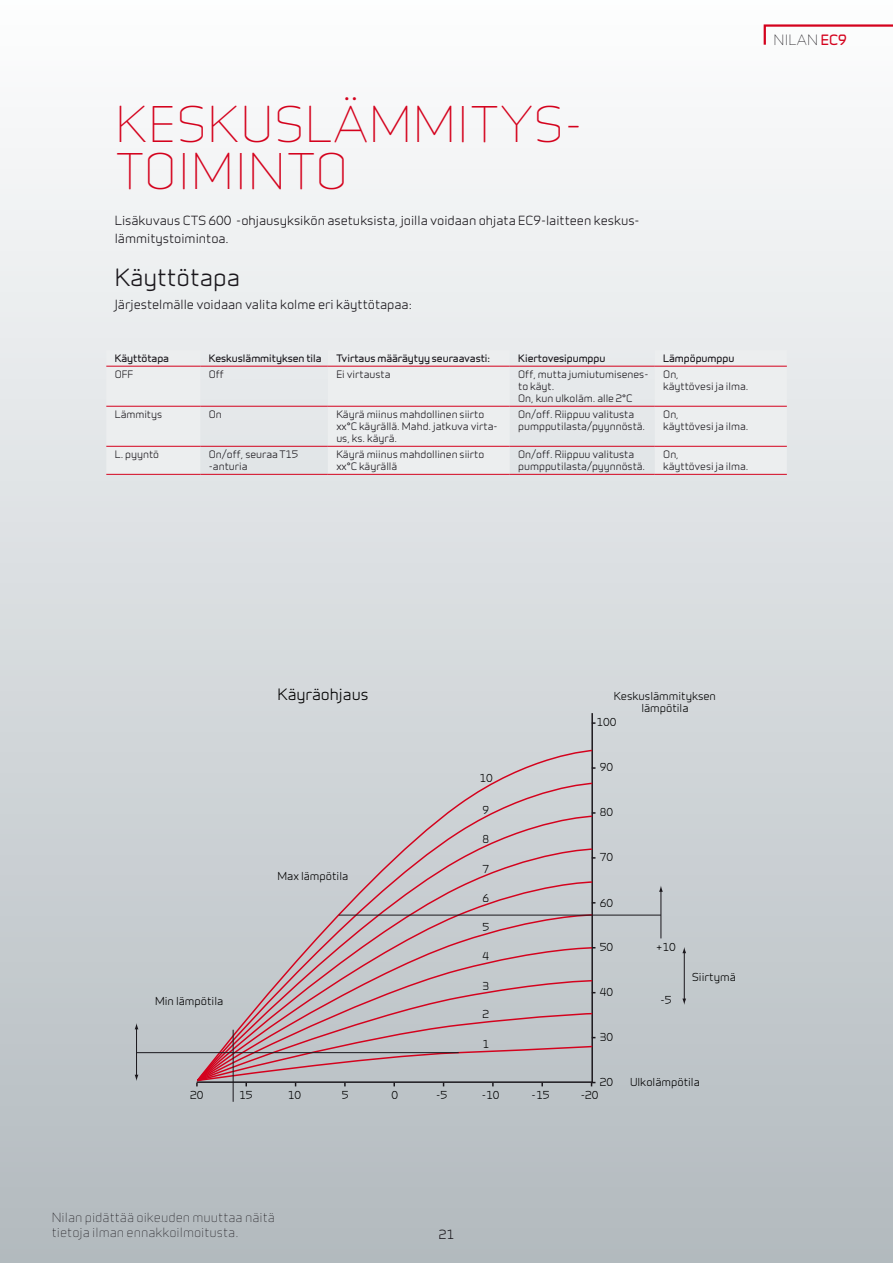
<style>
.page{position:relative;width:893px;height:1263px;background:#fff}
.page>*{position:absolute;margin:0;border:0;box-sizing:border-box;transform-origin:0 0}
.t1{font:46.5px/46.5px "Infinity T Light";letter-spacing:.015em;color:#d4021d}
.t2{font:22.5px "Infinity T Medium";color:#1a171c}
.t3{font:14.85px "Infinity T Medium";color:#000}
.t4{font:13.5px "Infinity T Light";letter-spacing:.015em;color:#1a171c}
.t5{font:12px/18px "Infinity T Medium";color:#1a171c}
.t6{font:12px/15px "Infinity T Light";color:#1a171c}
.t7{font:10.35px/12.5px "Infinity T Medium";color:#000;text-align:center}
.t8{font:9.75px/12px "Infinity T Medium";color:#1a171c}
.t9{font:9.75px "Infinity T Bold";color:#1a171c}
.s1{font-family:"Infinity T Bold";color:#d4021d}
</style>
<div class="page">
<div style="left:0;top:0;width:893px;height:1263px;background:linear-gradient(to bottom,#fdfefe,#b2babe)"></div>
<svg style="left:762px;top:23px;width:131px;height:24px"></svg>
<hr style="left:591px;top:713px;width:2px;height:369px;background:#1a171c">
<div style="left:196px;top:749px;width:398px;height:33px;background:#d0d5d8"></div>
<div style="left:196px;top:782px;width:398px;height:33px;background:#cdd3d6"></div>
<div style="left:196px;top:815px;width:398px;height:33px;background:#ccd1d5"></div>
<div style="left:196px;top:848px;width:398px;height:32px;background:#cacfd3"></div>
<svg style="left:196px;top:880px;width:398px;height:33px;background:#c7c4c9"></svg>
<svg style="left:196px;top:913px;width:398px;height:33px;background:#c4c0c5"></svg>
<svg style="left:196px;top:946px;width:398px;height:33px;background:#c4bec2"></svg>
<svg style="left:196px;top:979px;width:399px;height:107px;background:#beb2b8"></svg>
<hr style="left:233px;top:1030px;width:1px;height:72px;background:#1a171c">
<hr style="left:136px;top:1028px;width:1px;height:48px;background:#1a171c">
<svg style="left:135px;top:1023px;width:3px;height:6px"></svg>
<svg style="left:135px;top:1075px;width:3px;height:6px"></svg>
<hr style="left:137px;top:1052px;width:322px;height:1px;background:#1a171c">
<hr style="left:661px;top:890px;width:1px;height:48px;background:#1a171c">
<svg style="left:659px;top:885px;width:4px;height:7px"></svg>
<hr style="left:684px;top:952px;width:1px;height:48px;background:#1a171c">
<svg style="left:682px;top:947px;width:4px;height:6px"></svg>
<svg style="left:682px;top:998px;width:4px;height:7px"></svg>
<hr style="left:339px;top:915px;width:322px;height:1px;background:#1a171c">
<svg style="left:106px;top:350px;width:681px;height:124px;background:#e8e9eb"></svg>
<hr style="left:106px;top:366px;width:94px;height:1px;background:#d4021d">
<hr style="left:200px;top:366px;width:128px;height:1px;background:#d4021d">
<hr style="left:328px;top:366px;width:182px;height:1px;background:#d4021d">
<hr style="left:510px;top:366px;width:145px;height:1px;background:#d4021d">
<hr style="left:655px;top:366px;width:132px;height:1px;background:#d4021d">
<hr style="left:106px;top:406px;width:94px;height:1px;background:#d4021d">
<hr style="left:200px;top:406px;width:128px;height:1px;background:#d4021d">
<hr style="left:328px;top:406px;width:182px;height:1px;background:#d4021d">
<hr style="left:510px;top:406px;width:145px;height:1px;background:#d4021d">
<hr style="left:655px;top:406px;width:132px;height:1px;background:#d4021d">
<hr style="left:106px;top:446px;width:94px;height:1px;background:#d4021d">
<hr style="left:200px;top:446px;width:128px;height:1px;background:#d4021d">
<hr style="left:328px;top:446px;width:182px;height:1px;background:#d4021d">
<hr style="left:510px;top:446px;width:145px;height:1px;background:#d4021d">
<hr style="left:655px;top:446px;width:132px;height:1px;background:#d4021d">
<hr style="left:106px;top:474px;width:94px;height:1px;background:#d4021d">
<hr style="left:200px;top:474px;width:128px;height:1px;background:#d4021d">
<hr style="left:328px;top:474px;width:182px;height:1px;background:#d4021d">
<hr style="left:510px;top:474px;width:145px;height:1px;background:#d4021d">
<hr style="left:655px;top:474px;width:132px;height:1px;background:#d4021d">
<h1 class="t1" style="left:115px;top:106px;width:470px">KESKUSLÄMMITYS-<br>TOIMINTO</h1>
<p class="t5" style="left:115px;top:211px;width:526px">Lisäkuvaus CTS 600 -ohjausyksikön asetuksista, joilla voidaan ohjata EC9-laitteen keskus&shy;lämmitystoimintoa.</p>
<h2 class="t2" style="left:115px;top:261px;width:127px">Käyttötapa</h2>
<p class="t5" style="left:115px;top:295px;width:299px">Järjestelmälle voidaan valita kolme eri käyttötapaa:</p>
<p class="t9" style="left:115px;top:353px;width:56px">Käyttötapa</p>
<p class="t9" style="left:209px;top:353px;width:114px">Keskuslämmityksen tila</p>
<p class="t9" style="left:336px;top:353px;width:155px">Tvirtaus määräytyy seuraavasti:</p>
<p class="t9" style="left:518px;top:353px;width:89px">Kiertovesipumppu</p>
<p class="t9" style="left:663px;top:353px;width:73px">Lämpöpumppu</p>
<p class="t8" style="left:115px;top:368px;width:20px">OFF</p>
<p class="t8" style="left:209px;top:368px;width:17px">Off</p>
<p class="t8" style="left:336px;top:368px;width:56px">Ei virtausta</p>
<p class="t8" style="left:518px;top:368px;width:132px">Off, mutta jumiutumisenes&shy;to käyt.<br>On, kun ulkoläm. alle 2°C</p>
<p class="t8" style="left:663px;top:368px;width:87px">On,<br>käyttövesi ja ilma.</p>
<p class="t8" style="left:115px;top:408px;width:49px">Lämmitys</p>
<p class="t8" style="left:209px;top:408px;width:15px">On</p>
<p class="t8" style="left:336px;top:408px;width:163px">Käyrä miinus mahdollinen siirto xx°C käyrällä. Mahd. jatkuva virta&shy;us, ks. käyrä.</p>
<p class="t8" style="left:518px;top:408px;width:128px">On/off. Riippuu valitusta pumpputilasta/pyynnöstä.</p>
<p class="t8" style="left:663px;top:408px;width:87px">On,<br>käyttövesi ja ilma.</p>
<p class="t8" style="left:115px;top:448px;width:46px">L. pyyntö</p>
<p class="t8" style="left:209px;top:448px;width:91px">On/off, seuraa T15 -anturia</p>
<p class="t8" style="left:336px;top:448px;width:149px">Käyrä miinus mahdollinen siirto xx°C käyrällä</p>
<p class="t8" style="left:518px;top:448px;width:128px">On/off. Riippuu valitusta pumpputilasta/pyynnöstä.</p>
<p class="t8" style="left:663px;top:448px;width:87px">On,<br>käyttövesi ja ilma.</p>
<h3 class="t4" style="left:773px;top:32px;width:75px">NILAN <span class="s1">EC9</span></h3>
<h3 class="t3" style="left:278px;top:688px;width:92px">Käyräohjaus</h3>
<p class="t7" style="left:614px;top:691px;width:104px">Keskuslämmityksen lämpötila</p>
<p class="t7" style="left:596px;top:717px;width:21px">100</p>
<p class="t7" style="left:278px;top:870px;width:72px">Max lämpötila</p>
<p class="t7" style="left:155px;top:996px;width:70px">Min lämpötila</p>
<p class="t7" style="left:190px;top:1090px;width:15px">20</p>
<p class="t7" style="left:239px;top:1090px;width:15px">15</p>
<p class="t7" style="left:288px;top:1090px;width:15px">10</p>
<p class="t7" style="left:342px;top:1090px;width:8px">5</p>
<p class="t7" style="left:391px;top:1090px;width:8px">0</p>
<p class="t7" style="left:436px;top:1090px;width:13px">-5</p>
<p class="t7" style="left:480px;top:773px;width:15px">10</p>
<p class="t7" style="left:482px;top:805px;width:8px">9</p>
<p class="t7" style="left:482px;top:834px;width:8px">8</p>
<p class="t7" style="left:482px;top:864px;width:8px">7</p>
<p class="t7" style="left:482px;top:893px;width:8px">6</p>
<p class="t7" style="left:482px;top:922px;width:8px">5</p>
<p class="t7" style="left:482px;top:950px;width:8px">4</p>
<p class="t7" style="left:482px;top:981px;width:8px">3</p>
<p class="t7" style="left:482px;top:1009px;width:8px">2</p>
<p class="t7" style="left:482px;top:1039px;width:8px">1</p>
<p class="t7" style="left:482px;top:1090px;width:19px">-10</p>
<p class="t7" style="left:532px;top:1090px;width:19px">-15</p>
<p class="t7" style="left:600px;top:762px;width:15px">90</p>
<p class="t7" style="left:600px;top:807px;width:15px">80</p>
<p class="t7" style="left:600px;top:852px;width:15px">70</p>
<p class="t7" style="left:600px;top:898px;width:15px">60</p>
<p class="t7" style="left:600px;top:942px;width:15px">50</p>
<p class="t7" style="left:656px;top:942px;width:21px">+10</p>
<p class="t7" style="left:692px;top:972px;width:45px">Siirtymä</p>
<p class="t7" style="left:600px;top:986px;width:15px">40</p>
<p class="t7" style="left:600px;top:1032px;width:15px">30</p>
<p class="t7" style="left:600px;top:1077px;width:15px">20</p>
<p class="t7" style="left:581px;top:1090px;width:19px">-20</p>
<p class="t7" style="left:660px;top:995px;width:13px">-5</p>
<p class="t7" style="left:630px;top:1077px;width:71px">Ulkolämpötila</p>
<p class="t6" style="left:52px;top:1211px;width:225px">Nilan pidättää oikeuden muuttaa näitä tietoja ilman ennakkoilmoitusta.</p>
<p class="t5" style="left:439px;top:1224px;width:17px">21</p>
</div>
